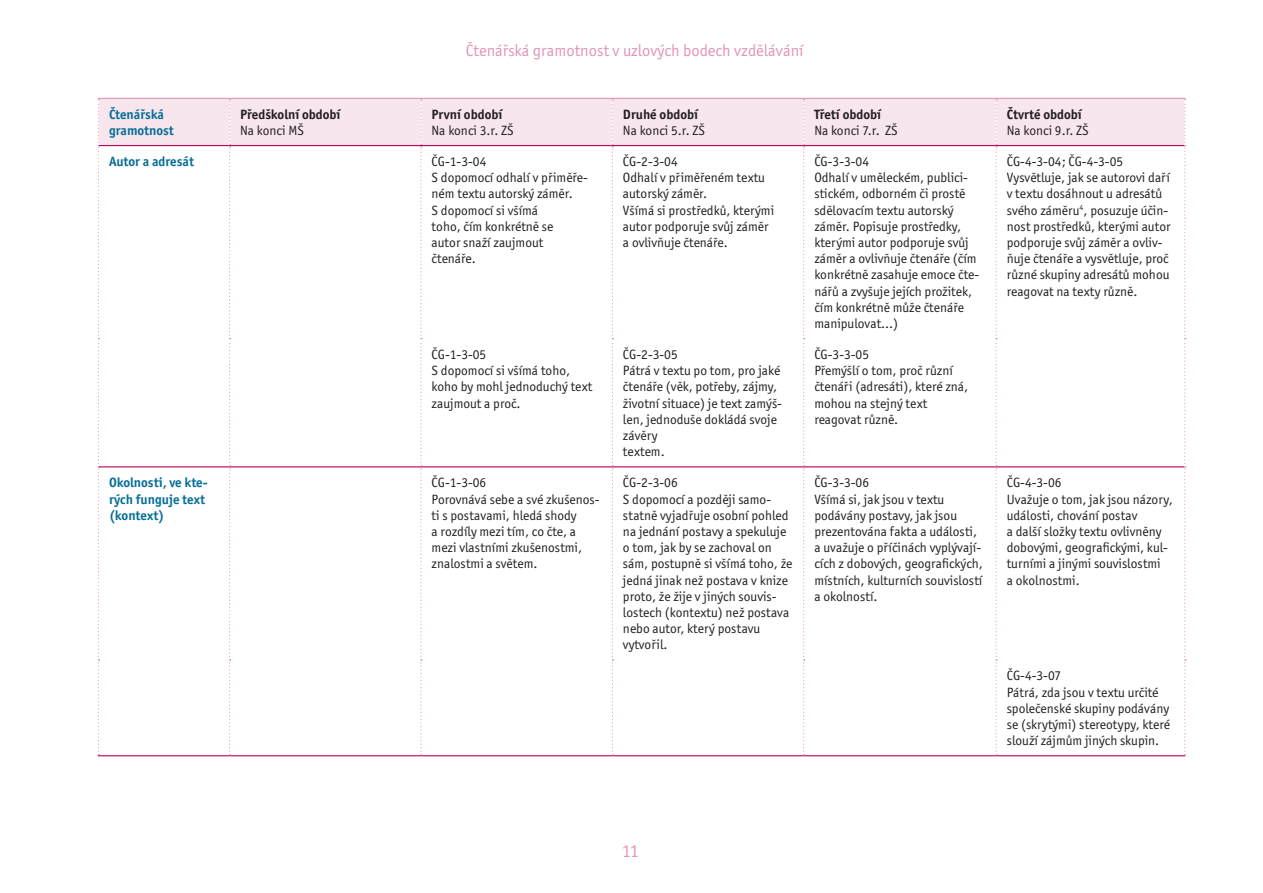
<style>
.page{position:relative;width:1263px;height:893px;background:#fff}
.page>*{position:absolute;margin:0;border:0;box-sizing:border-box;transform-origin:0 0}
.t1{font:18px "Officina Sans Itc TOT";color:#e195b9}
.t2{font:16.5px "Officina Sans Itc TOT";color:#e195b9}
.text_zákl_tabulka{font:13.5px/16.2px "Officina Sans Itc TOT";color:#231f20}
.tabulka_růž{font:700 13.5px/16.2px "Officina Sans Itc TOT";color:#086f97}
.text_zákl_tabulka-2{font:700 13.5px "Officina Sans Itc TOT";color:#231f20}
</style>
<div class="page">
<div style="left:99px;top:99px;width:1085px;height:46px;background:#f8e6ee"></div>
<hr style="left:230px;top:466px;width:191px;height:1px;background:#b80359">
<hr style="left:421px;top:466px;width:191px;height:1px;background:#b80359">
<hr style="left:612px;top:466px;width:192px;height:1px;background:#b80359">
<hr style="left:804px;top:466px;width:192px;height:1px;background:#b80359">
<hr style="left:996px;top:466px;width:188px;height:1px;background:#b80359">
<hr style="left:230px;top:755px;width:191px;height:1px;background:#b80359">
<hr style="left:421px;top:755px;width:191px;height:1px;background:#b80359">
<hr style="left:612px;top:755px;width:192px;height:1px;background:#b80359">
<hr style="left:804px;top:755px;width:192px;height:1px;background:#b80359">
<hr style="left:996px;top:755px;width:189px;height:1px;background:#b80359">
<hr style="left:99px;top:466px;width:131px;height:1px;background:#b80359">
<hr style="left:98px;top:755px;width:132px;height:1px;background:#b80359">
<hr style="left:98px;top:98px;width:132px;height:1px;background:#e195b9">
<hr style="left:230px;top:98px;width:191px;height:1px;background:#e195b9">
<hr style="left:421px;top:98px;width:191px;height:1px;background:#e195b9">
<hr style="left:612px;top:98px;width:192px;height:1px;background:#e195b9">
<hr style="left:804px;top:98px;width:192px;height:1px;background:#e195b9">
<hr style="left:996px;top:98px;width:189px;height:1px;background:#e195b9">
<svg style="left:98px;top:99px;width:1px;height:656px"></svg>
<svg style="left:229px;top:99px;width:2px;height:656px"></svg>
<svg style="left:420px;top:99px;width:2px;height:656px"></svg>
<svg style="left:612px;top:99px;width:1px;height:656px"></svg>
<svg style="left:803px;top:99px;width:2px;height:656px"></svg>
<svg style="left:995px;top:99px;width:2px;height:656px"></svg>
<svg style="left:1184px;top:99px;width:2px;height:656px"></svg>
<hr style="left:99px;top:145px;width:131px;height:1px;background:#b80359">
<hr style="left:230px;top:145px;width:191px;height:1px;background:#b80359">
<hr style="left:421px;top:145px;width:191px;height:1px;background:#b80359">
<hr style="left:612px;top:145px;width:192px;height:1px;background:#b80359">
<hr style="left:804px;top:145px;width:192px;height:1px;background:#b80359">
<hr style="left:996px;top:145px;width:188px;height:1px;background:#b80359">
<p class="t2" style="left:466px;top:41px;width:339px">Čtenářská gramotnost v uzlových bodech vzdělávání</p>
<p class="tabulka_růž" style="left:109px;top:106px;width:56px">Čtenářská</p>
<p class="tabulka_růž" style="left:109px;top:122px;width:66px">gramotnost</p>
<p class="text_zákl_tabulka-2" style="left:240px;top:106px;width:102px">Předškolní období</p>
<p class="text_zákl_tabulka" style="left:240px;top:122px;width:65px">Na konci MŠ</p>
<p class="text_zákl_tabulka-2" style="left:432px;top:106px;width:72px">První období</p>
<p class="text_zákl_tabulka" style="left:432px;top:122px;width:83px">Na konci 3.r. ZŠ</p>
<p class="text_zákl_tabulka-2" style="left:623px;top:106px;width:77px">Druhé období</p>
<p class="text_zákl_tabulka" style="left:623px;top:122px;width:83px">Na konci 5.r. ZŠ</p>
<p class="text_zákl_tabulka-2" style="left:814px;top:106px;width:68px">Třetí období</p>
<p class="text_zákl_tabulka" style="left:814px;top:122px;width:85px">Na konci 7.r. ZŠ</p>
<p class="text_zákl_tabulka-2" style="left:1007px;top:106px;width:77px">Čtvrté období</p>
<p class="text_zákl_tabulka" style="left:1007px;top:122px;width:83px">Na konci 9.r. ZŠ</p>
<p class="tabulka_růž" style="left:109px;top:153px;width:86px">Autor a adresát</p>
<p class="text_zákl_tabulka" style="left:432px;top:153px;width:56px">ČG-1-3-04</p>
<p class="text_zákl_tabulka" style="left:432px;top:170px;width:158px">S dopomocí odhalí v přiměře&shy;ném textu autorský záměr.</p>
<p class="text_zákl_tabulka" style="left:432px;top:202px;width:108px">S dopomocí si všímá</p>
<p class="text_zákl_tabulka" style="left:432px;top:218px;width:123px">toho, čím konkrétně se</p>
<p class="text_zákl_tabulka" style="left:432px;top:234px;width:113px">autor snaží zaujmout</p>
<p class="text_zákl_tabulka" style="left:432px;top:251px;width:46px">čtenáře.</p>
<p class="text_zákl_tabulka" style="left:623px;top:153px;width:56px">ČG-2-3-04</p>
<p class="text_zákl_tabulka" style="left:623px;top:170px;width:143px">Odhalí v přiměřeném textu</p>
<p class="text_zákl_tabulka" style="left:623px;top:186px;width:86px">autorský záměr.</p>
<p class="text_zákl_tabulka" style="left:623px;top:202px;width:153px">Všímá si prostředků, kterými autor podporuje svůj záměr</p>
<p class="text_zákl_tabulka" style="left:623px;top:234px;width:106px">a ovlivňuje čtenáře.</p>
<p class="text_zákl_tabulka" style="left:814px;top:153px;width:56px">ČG-3-3-04</p>
<p class="text_zákl_tabulka" style="left:814px;top:170px;width:166px">Odhalí v uměleckém, publici&shy;stickém, odborném či prostě sdělovacím textu autorský záměr. Popisuje prostředky, kterými autor podporuje svůj záměr a ovlivňuje čtenáře (čím konkrétně zasahuje emoce čte&shy;nářů a zvyšuje jejích prožitek, čím konkrétně může čtenáře manipulovat…)</p>
<p class="text_zákl_tabulka" style="left:1007px;top:153px;width:118px">ČG-4-3-04; ČG-4-3-05</p>
<p class="text_zákl_tabulka" style="left:1007px;top:170px;width:165px">Vysvětluje, jak se autorovi daří v textu dosáhnout u adresátů svého záměru<sup>4</sup>, posuzuje účin&shy;nost prostředků, kterými autor podporuje svůj záměr a ovliv&shy;ňuje čtenáře a vysvětluje, proč různé skupiny adresátů mohou reagovat na texty různě.</p>
<p class="text_zákl_tabulka" style="left:432px;top:346px;width:56px">ČG-1-3-05</p>
<p class="text_zákl_tabulka" style="left:432px;top:363px;width:162px">S dopomocí si všímá toho, koho by mohl jednoduchý text zaujmout a proč.</p>
<p class="text_zákl_tabulka" style="left:623px;top:346px;width:56px">ČG-2-3-05</p>
<p class="text_zákl_tabulka" style="left:623px;top:363px;width:161px">Pátrá v textu po tom, pro jaké čtenáře (věk, potřeby, zájmy, životní situace) je text zamýš&shy;len, jednoduše dokládá svoje závěry</p>
<p class="text_zákl_tabulka" style="left:623px;top:444px;width:43px">textem.</p>
<p class="text_zákl_tabulka" style="left:814px;top:346px;width:56px">ČG-3-3-05</p>
<p class="text_zákl_tabulka" style="left:814px;top:363px;width:140px">Přemýšlí o tom, proč různí</p>
<p class="text_zákl_tabulka" style="left:814px;top:379px;width:155px">čtenáři (adresáti), které zná,</p>
<p class="text_zákl_tabulka" style="left:814px;top:395px;width:114px">mohou na stejný text</p>
<p class="text_zákl_tabulka" style="left:814px;top:411px;width:85px">reagovat různě.</p>
<p class="tabulka_růž" style="left:109px;top:474px;width:100px">Okolnosti, ve kte&shy;rých funguje text (kontext)</p>
<p class="text_zákl_tabulka" style="left:432px;top:475px;width:56px">ČG-1-3-06</p>
<p class="text_zákl_tabulka" style="left:432px;top:491px;width:169px">Porovnává sebe a své zkušenos&shy;ti s postavami, hledá shody</p>
<p class="text_zákl_tabulka" style="left:432px;top:523px;width:152px">a rozdíly mezi tím, co čte, a mezi vlastními zkušenostmi, znalostmi a světem.</p>
<p class="text_zákl_tabulka" style="left:623px;top:475px;width:56px">ČG-2-3-06</p>
<p class="text_zákl_tabulka" style="left:623px;top:491px;width:171px">S dopomocí a později samo&shy;statně vyjadřuje osobní pohled na jednání postavy a spekuluje o tom, jak by se zachoval on sám, postupně si všímá toho, že jedná jinak než postava v knize proto, že žije v jiných souvis&shy;lostech (kontextu) než postava nebo autor, který postavu vytvořil.</p>
<p class="text_zákl_tabulka" style="left:814px;top:475px;width:56px">ČG-3-3-06</p>
<p class="text_zákl_tabulka" style="left:814px;top:491px;width:170px">Všímá si, jak jsou v textu podávány postavy, jak jsou prezentována fakta a události, a uvažuje o příčinách vyplývají&shy;cích z dobových, geografických, místních, kulturních souvislostí a okolností.</p>
<p class="text_zákl_tabulka" style="left:1007px;top:475px;width:56px">ČG-4-3-06</p>
<p class="text_zákl_tabulka" style="left:1007px;top:491px;width:167px">Uvažuje o tom, jak jsou názory,</p>
<p class="text_zákl_tabulka" style="left:1007px;top:507px;width:132px">události, chování postav</p>
<p class="text_zákl_tabulka" style="left:1007px;top:523px;width:163px">a další složky textu ovlivněny dobovými, geografickými, kul&shy;turními a jinými souvislostmi</p>
<p class="text_zákl_tabulka" style="left:1007px;top:572px;width:74px">a okolnostmi.</p>
<p class="text_zákl_tabulka" style="left:1007px;top:668px;width:56px">ČG-4-3-07</p>
<p class="text_zákl_tabulka" style="left:1007px;top:684px;width:165px">Pátrá, zda jsou v textu určité společenské skupiny podávány se (skrytými) stereotypy, které slouží zájmům jiných skupin.</p>
<h1 class="t1" style="left:622px;top:840px;width:19px">11</h1>
</div>
